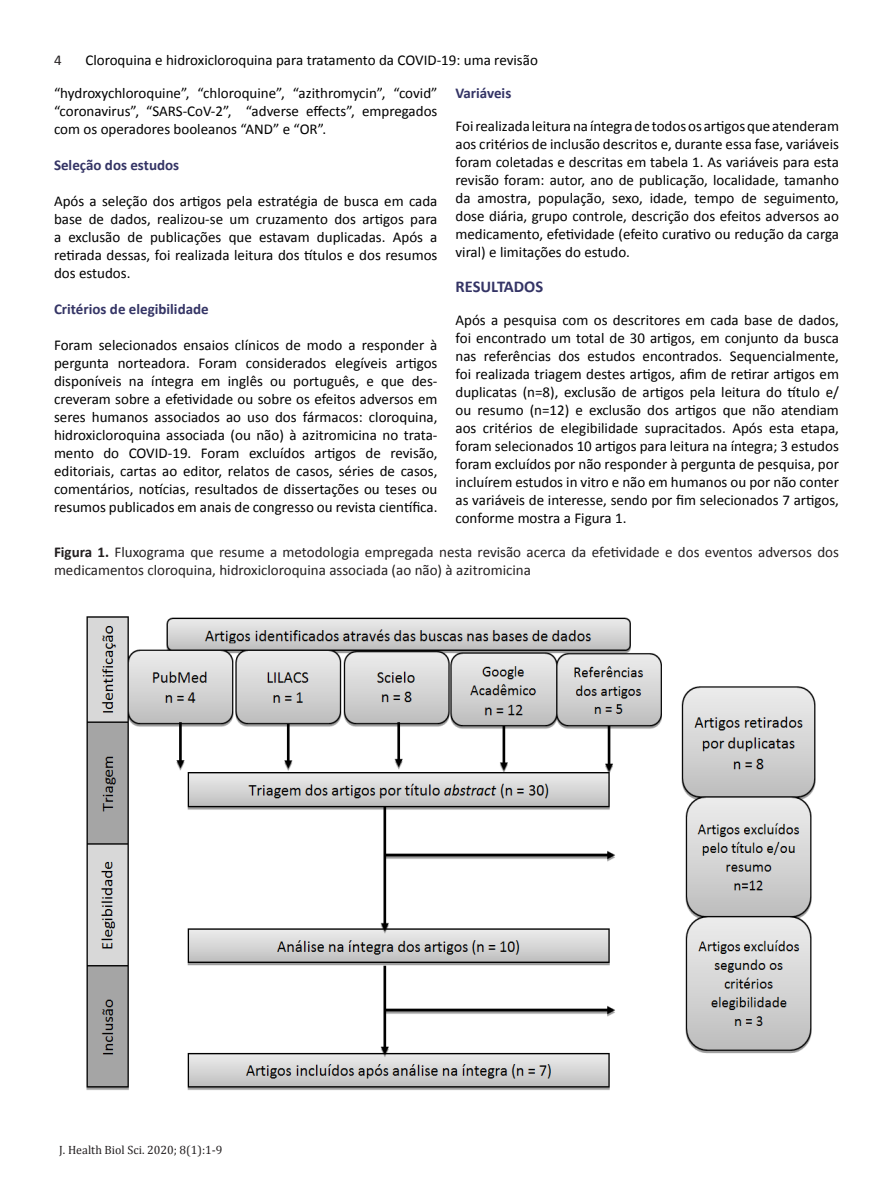
<style>
.page{position:relative;width:893px;height:1191px;background:#fff}
.page>*{position:absolute;margin:0;border:0;box-sizing:border-box;transform-origin:0 0}
.t1{font:700 16.5px "Calibri";color:#343465}
.t2{font:15px/18px "Calibri";color:#000;text-align:justify}
.t3{font:15px/18px "Calibri";color:#231f20}
.t4{font:700 15px "Calibri";color:#343465}
.t5{font:12px "Cambria";color:#231f20}
.s1{font-weight:700}
</style>
<div class="page">
<img style="left:86px;top:616px;width:730px;height:474px">
<p class="t3" style="left:54px;top:51px;width:9px">4</p>
<p class="t2" style="left:85px;top:51px;width:454px">Cloroquina e hidroxicloroquina para tratamento da COVID-19: uma revisão</p>
<p class="t2" style="left:54px;top:84px;width:385px">“hydroxychloroquine”, “chloroquine”, “azithromycin”, “covid” “coronavirus”, “SARS-CoV-2”, “adverse effects”, empregados com os operadores booleanos “AND” e “OR”.</p>
<p class="t4" style="left:54px;top:155px;width:127px">Seleção dos estudos</p>
<p class="t2" style="left:54px;top:192px;width:385px">Após a seleção dos artigos pela estratégia de busca em cada base de dados, realizou-se um cruzamento dos artigos para a exclusão de publicações que estavam duplicadas. Após a retirada dessas, foi realizada leitura dos títulos e dos resumos dos estudos.</p>
<p class="t4" style="left:54px;top:299px;width:156px">Critérios de elegibilidade</p>
<p class="t2" style="left:54px;top:336px;width:385px">Foram selecionados ensaios clínicos de modo a responder à pergunta norteadora. Foram considerados elegíveis artigos disponíveis na íntegra em inglês ou português, e que des&shy;creveram sobre a efetividade ou sobre os efeitos adversos em seres humanos associados ao uso dos fármacos: cloroquina, hidroxicloroquina associada (ou não) à azitromicina no trata&shy;mento do COVID-19. Foram excluídos artigos de revisão, editoriais, cartas ao editor, relatos de casos, séries de casos, comentários, notícias, resultados de dissertações ou teses ou resumos publicados em anais de congresso ou revista científica.</p>
<p class="t4" style="left:455px;top:83px;width:57px">Variáveis</p>
<p class="t2" style="left:455px;top:117px;width:385px">Foi realizada leitura na íntegra de todos os artigos que atenderam aos critérios de inclusão descritos e, durante essa fase, variáveis foram coletadas e descritas em tabela 1. As variáveis para esta revisão foram: autor, ano de publicação, localidade, tamanho da amostra, população, sexo, idade, tempo de seguimento, dose diária, grupo controle, descrição dos efeitos adversos ao medicamento, efetividade (efeito curativo ou redução da carga viral) e limitações do estudo.</p>
<p class="t1" style="left:455px;top:275px;width:89px">RESULTADOS</p>
<p class="t2" style="left:455px;top:311px;width:385px">Após a pesquisa com os descritores em cada base de dados, foi encontrado um total de 30 artigos, em conjunto da busca nas referências dos estudos encontrados. Sequencialmente, foi realizada triagem destes artigos, afim de retirar artigos em duplicatas (n=8), exclusão de artigos pela leitura do título e/ ou resumo (n=12) e exclusão dos artigos que não atendiam aos critérios de elegibilidade supracitados. Após esta etapa, foram selecionados 10 artigos para leitura na íntegra; 3 estudos foram excluídos por não responder à pergunta de pesquisa, por incluírem estudos in vitro e não em humanos ou por não conter as variáveis de interesse, sendo por fim selecionados 7 artigos, conforme mostra a Figura 1.</p>
<p class="t3" style="left:54px;top:543px;width:786px"><span class="s1">Figura 1.</span> Fluxograma que resume a metodologia empregada nesta revisão acerca da efetividade e dos eventos adversos dos medicamentos cloroquina, hidroxicloroquina associada (ao não) à azitromicina</p>
<p class="t5" style="left:59px;top:1142px;width:165px">J. Health Biol Sci. 2020; 8(1):1-9</p>
</div>
